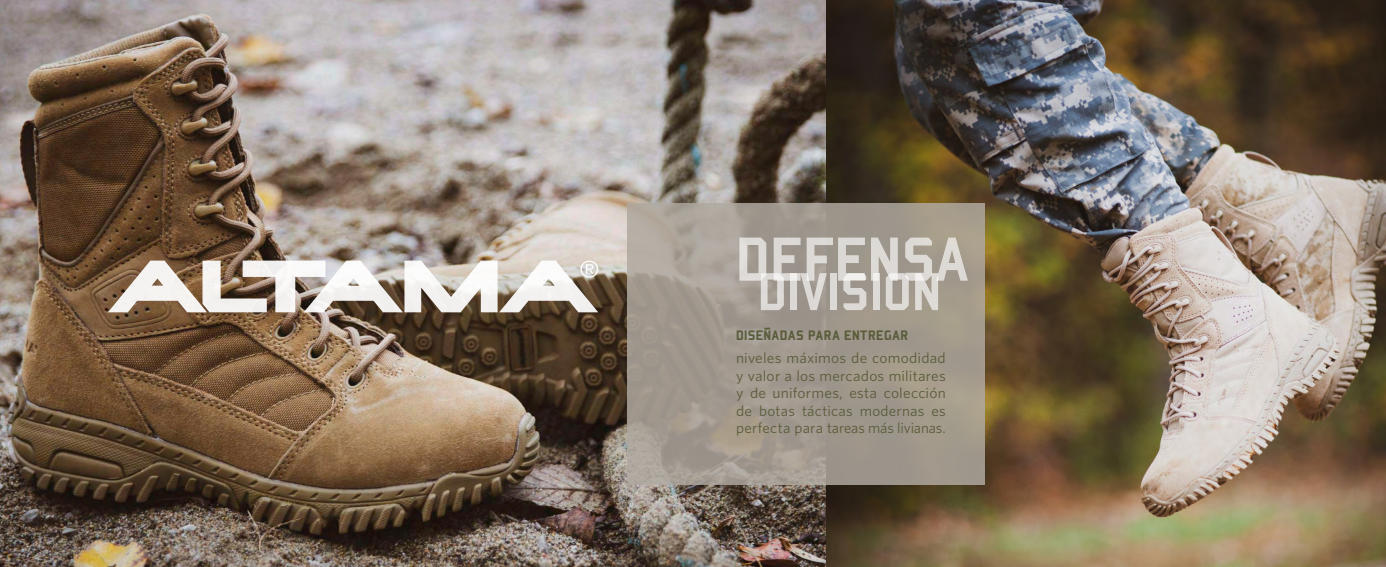
<style>
.page{position:relative;width:1386px;height:567px;background:#fff}
.page>*{position:absolute;margin:0;border:0;box-sizing:border-box;transform-origin:0 0}
.t1{font:67.38px "Bombardier";letter-spacing:.01em;color:#fff}
.t2{font:57.75px "Bombardier";letter-spacing:.01em;color:#fff}
.t3{font:14.88px/17.5px "Whitney";letter-spacing:.01em;color:#595c3a;text-align:justify;scale:1.04 1}
.t4{font:14.88px "Bombardier";letter-spacing:.035em;color:#595c3a;scale:1.04 1}
</style>
<div class="page">
<img style="left:825px;top:0;width:561px;height:567px">
<img style="left:0;top:0;width:825px;height:567px">
<svg style="left:627px;top:203px;width:357px;height:282px;background:#a29a8e"></svg>
<svg style="left:108px;top:261px;width:490px;height:51px"></svg>
<h1 class="t1" style="left:736px;top:223px;width:233px">DEFENSA</h1>
<h2 class="t2" style="left:758px;top:261px;width:185px">DIVISION</h2>
<p class="t4" style="left:736px;top:328px;width:167px">DISEÑADAS PARA ENTREGAR</p>
<p class="t3" style="left:736px;top:349px;width:203px">niveles máximos de comodidad y valor a los mercados militares y de uniformes, esta colección de botas tácticas modernas es perfecta para tareas más livianas.</p>
</div>
